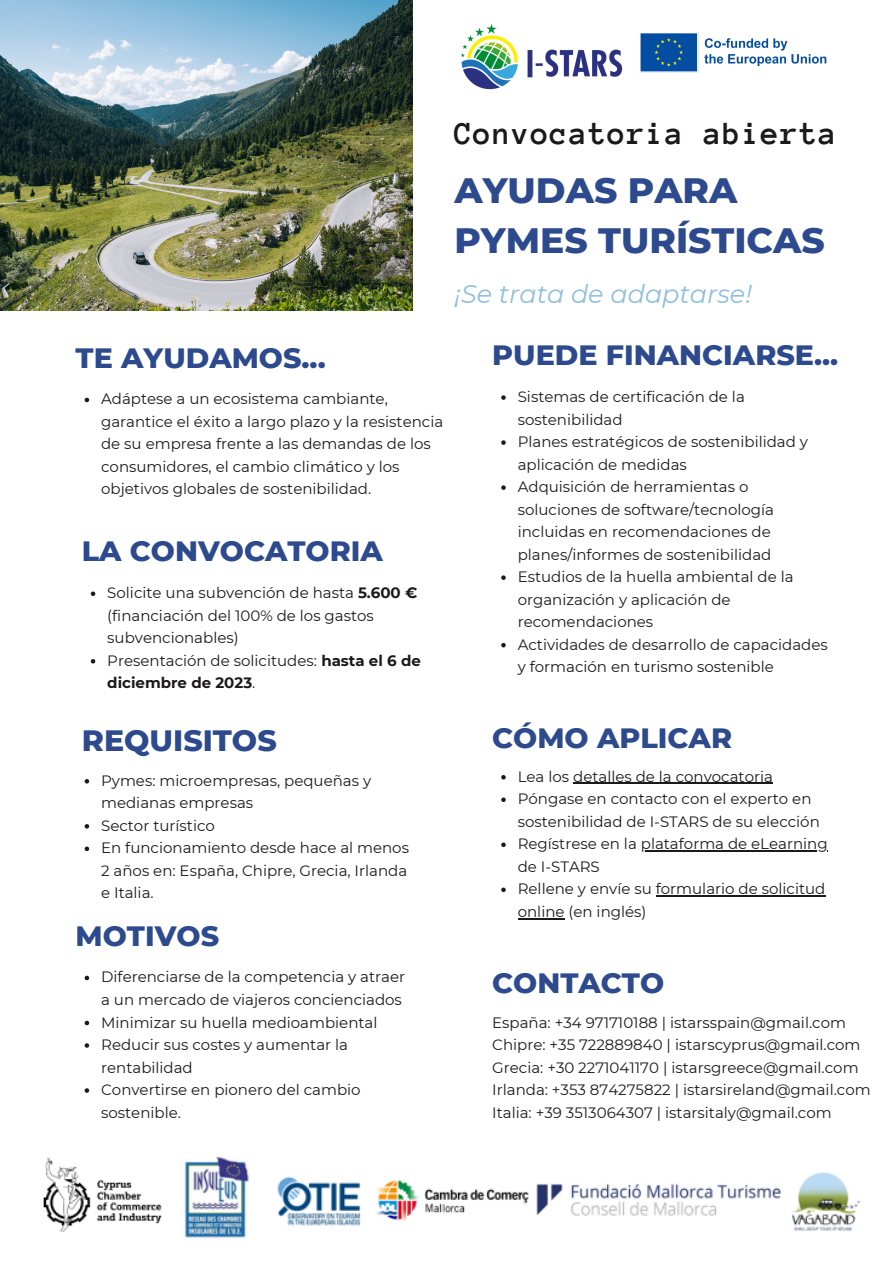
<style>
.page{position:relative;width:894px;height:1264px;background:#fff}
.page>*{position:absolute;margin:0;border:0;box-sizing:border-box;transform-origin:0 0}
.t1{font:800 36px "Montserrat";color:#2c4a8d}
.t2{font:700 33px "Anonymous Pro";letter-spacing:.035em;color:#1c191a}
.t3{font:800 30px "Montserrat";color:#2c4a8d}
.t4{font:800 28.5px "Montserrat";color:#2c4a8d}
.t5{font:italic 25.5px "Montserrat";color:#90bedd}
.t6{font:15px/22.5px "Montserrat";color:#1c191a}
.s1{font-weight:700}
</style>
<div class="page">
<img style="left:0;top:0;width:412px;height:311px">
<img style="left:461px;top:24px;width:162px;height:66px">
<img style="left:639px;top:32px;width:188px;height:41px">
<img style="left:43px;top:1157px;width:817px;height:81px">
<svg style="left:501px;top:395px;width:4px;height:5px"></svg>
<svg style="left:501px;top:440px;width:4px;height:5px"></svg>
<svg style="left:501px;top:485px;width:4px;height:5px"></svg>
<svg style="left:501px;top:575px;width:4px;height:5px"></svg>
<svg style="left:501px;top:643px;width:4px;height:4px"></svg>
<svg style="left:501px;top:775px;width:4px;height:4px"></svg>
<hr style="left:573px;top:783px;width:199px;height:1px;background:#1c191a">
<svg style="left:501px;top:797px;width:4px;height:5px"></svg>
<svg style="left:501px;top:842px;width:4px;height:5px"></svg>
<hr style="left:640px;top:850px;width:187px;height:1px;background:#1c191a">
<svg style="left:501px;top:887px;width:4px;height:5px"></svg>
<hr style="left:655px;top:895px;width:170px;height:1px;background:#1c191a">
<hr style="left:517px;top:918px;width:47px;height:1px;background:#1c191a">
<svg style="left:85px;top:398px;width:4px;height:4px"></svg>
<svg style="left:85px;top:779px;width:4px;height:4px"></svg>
<svg style="left:85px;top:824px;width:4px;height:4px"></svg>
<svg style="left:85px;top:846px;width:4px;height:5px"></svg>
<svg style="left:85px;top:975px;width:4px;height:5px"></svg>
<svg style="left:85px;top:1020px;width:4px;height:5px"></svg>
<svg style="left:85px;top:1043px;width:4px;height:4px"></svg>
<svg style="left:85px;top:1088px;width:4px;height:4px"></svg>
<svg style="left:91px;top:591px;width:4px;height:5px"></svg>
<svg style="left:91px;top:659px;width:4px;height:4px"></svg>
<p class="t2" style="left:454px;top:116px;width:384px">Convocatoria abierta</p>
<p class="t1" style="left:454px;top:168px;width:284px">AYUDAS PARA</p>
<p class="t1" style="left:454px;top:218px;width:372px">PYMES TURÍSTICAS</p>
<p class="t5" style="left:454px;top:278px;width:299px">¡Se trata de adaptarse!</p>
<p class="t4" style="left:76px;top:340px;width:251px">TE AYUDAMOS...</p>
<p class="t4" style="left:492px;top:337px;width:347px">PUEDE FINANCIARSE...</p>
<p class="t6" style="left:101px;top:388px;width:343px">Adáptese a un ecosistema cambiante, garantice el éxito a largo plazo y la resistencia de su empresa frente a las demandas de los consumidores, el cambio climático y los objetivos globales de sostenibilidad.</p>
<p class="t4" style="left:82px;top:534px;width:302px">LA CONVOCATORIA</p>
<p class="t6" style="left:107px;top:581px;width:311px">Solicite una subvención de hasta <span class="s1">5.600 € </span>(financiación del 100% de los gastos subvencionables)</p>
<p class="t6" style="left:107px;top:649px;width:315px">Presentación de solicitudes: <span class="s1">hasta el 6 de diciembre de 2023</span>.</p>
<p class="t3" style="left:82px;top:722px;width:196px">REQUISITOS</p>
<p class="t6" style="left:101px;top:769px;width:271px">Pymes: microempresas, pequeñas y medianas empresas</p>
<p class="t6" style="left:101px;top:814px;width:115px">Sector turístico</p>
<p class="t6" style="left:101px;top:836px;width:309px;text-align:justify">En funcionamiento desde hace al menos 2 años en: España, Chipre, Grecia, Irlanda e Italia.</p>
<p class="t4" style="left:76px;top:918px;width:145px">MOTIVOS</p>
<p class="t6" style="left:101px;top:965px;width:305px">Diferenciarse de la competencia y atraer a un mercado de viajeros concienciados</p>
<p class="t6" style="left:101px;top:1010px;width:278px">Minimizar su huella medioambiental</p>
<p class="t6" style="left:101px;top:1033px;width:248px">Reducir sus costes y aumentar la rentabilidad</p>
<p class="t6" style="left:101px;top:1078px;width:261px">Convertirse en pionero del cambio sostenible.</p>
<p class="t6" style="left:517px;top:385px;width:228px">Sistemas de certificación de la sostenibilidad</p>
<p class="t6" style="left:517px;top:430px;width:292px">Planes estratégicos de sostenibilidad y aplicación de medidas</p>
<p class="t6" style="left:517px;top:475px;width:258px">Adquisición de herramientas o soluciones de software/tecnología incluidas en recomendaciones de planes/informes de sostenibilidad</p>
<p class="t6" style="left:517px;top:565px;width:277px">Estudios de la huella ambiental de la organización y aplicación de recomendaciones</p>
<p class="t6" style="left:517px;top:633px;width:311px">Actividades de desarrollo de capacidades y formación en turismo sostenible</p>
<p class="t4" style="left:492px;top:720px;width:241px">CÓMO APLICAR</p>
<p class="t6" style="left:517px;top:765px;width:257px">Lea los detalles de la convocatoria</p>
<p class="t6" style="left:517px;top:787px;width:303px">Póngase en contacto con el experto en sostenibilidad de I-STARS de su elección</p>
<p class="t6" style="left:517px;top:832px;width:311px">Regístrese en la plataforma de eLearning de I-STARS</p>
<p class="t6" style="left:517px;top:877px;width:309px">Rellene y envíe su formulario de solicitud online (en inglés)</p>
<p class="t4" style="left:492px;top:965px;width:173px">CONTACTO</p>
<p class="t6" style="left:492px;top:1010px;width:355px">España: +34 971710188 | istarsspain@gmail.com</p>
<p class="t6" style="left:492px;top:1033px;width:369px">Chipre: +35 722889840 | istarscyprus@gmail.com</p>
<p class="t6" style="left:492px;top:1055px;width:368px">Grecia: +30 2271041170 | istarsgreece@gmail.com</p>
<p class="t6" style="left:492px;top:1078px;width:380px">Irlanda: +353 874275822 | istarsireland@gmail.com</p>
<p class="t6" style="left:492px;top:1100px;width:341px">Italia: +39 3513064307 | istarsitaly@gmail.com</p>
</div>
